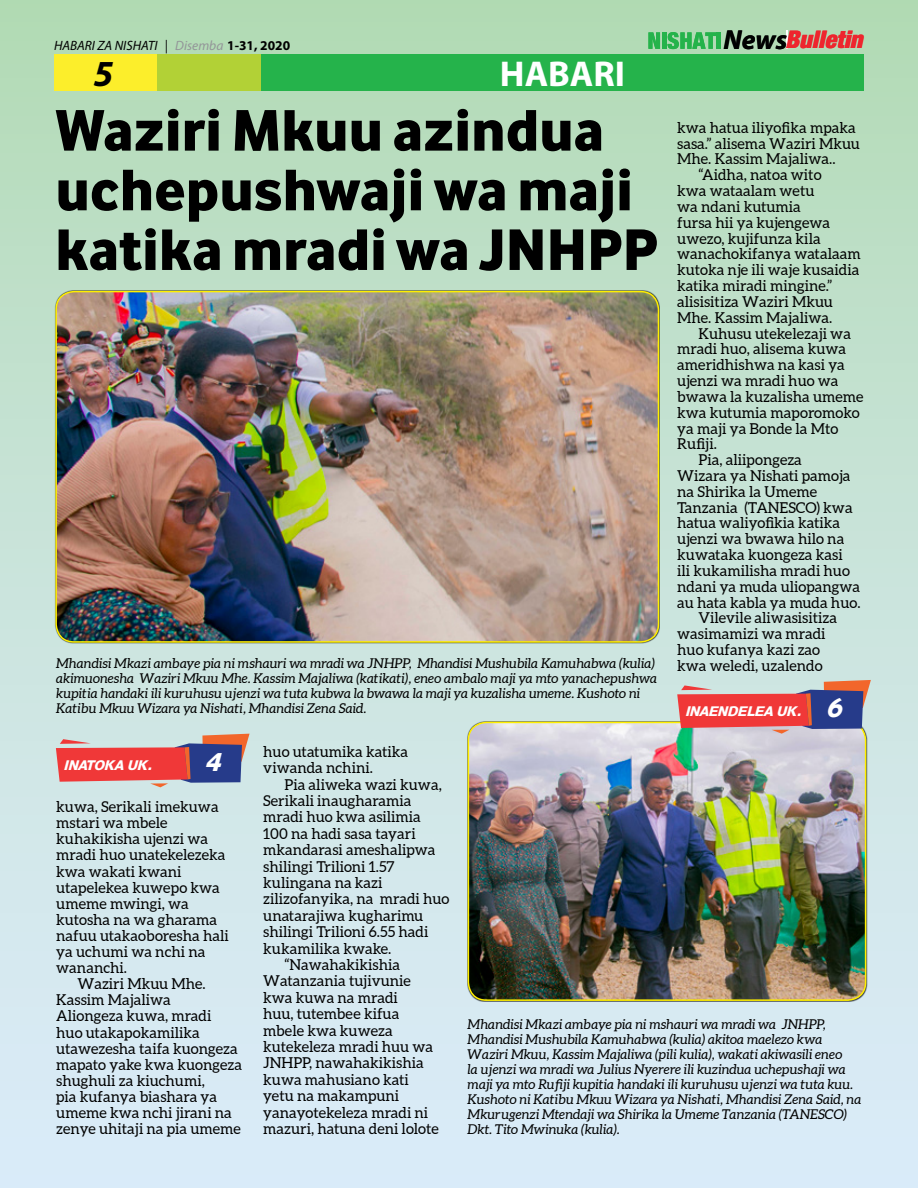
<style>
.page{position:relative;width:918px;height:1188px;background:#fff}
.page>*{position:absolute;margin:0;border:0;box-sizing:border-box;transform-origin:0 0}
.t1{font:60.75px/59.7px "Vodafone Ex B";color:#000}
.t2{font:italic 700 36.9px "Myriad Pro";color:#000}
.t3{font:700 36px "Myriad Pro";color:#fff}
.t4{font:italic 25.5px "Palo Alto";color:#fff}
.t5{font:italic 900 condensed 24.3px "Helvetica Neue";color:#ee252e}
.t6{font:15px/16.4px "Aleo";color:#000}
.t7{font:italic 13.5px/15px "Aleo";color:#000}
.t8{font:italic 13.5px "Myriad Pro";color:#000}
.t9{font:italic 13.5px "Palo Alto";color:#fff}
.s1{color:#939598}
.s2{font-weight:700;font-style:normal}
.s3{font-family:"Myriad Pro";font-weight:700;font-stretch:normal;font-size:27.6px;color:#000101}
.s4{font-size:25.5px}
</style>
<div class="page">
<div style="left:0;top:0;width:918px;height:1188px;background:linear-gradient(to bottom,#b4dbb6,#deecfd)"></div>
<svg style="left:648px;top:32px;width:12px;height:17px"></svg>
<hr style="left:662px;top:32px;width:4px;height:17px;background:#25b34b">
<svg style="left:668px;top:32px;width:48px;height:17px"></svg>
<hr style="left:717px;top:32px;width:4px;height:17px;background:#25b34b">
<svg style="left:786px;top:31px;width:2px;height:18px"></svg>
<div style="left:261px;top:54px;width:603px;height:37px;background:#25b34b"></div>
<div style="left:157px;top:54px;width:104px;height:37px;background:#b2d136"></div>
<div style="left:54px;top:54px;width:103px;height:37px;background:#fcee2b"></div>
<img style="left:56px;top:292px;width:603px;height:350px">
<div style="left:55px;top:291px;width:604px;height:352px;border:2px solid #ffef00;border-radius:18px"></div>
<img style="left:468px;top:722px;width:398px;height:278px">
<div style="left:468px;top:722px;width:398px;height:279px;border:2px solid #ffef00;border-radius:18px"></div>
<svg style="left:56px;top:734px;width:194px;height:53px;background:#bd737f"></svg>
<svg style="left:677px;top:680px;width:194px;height:54px;background:#bc737e"></svg>
<p class="t8" style="left:54px;top:37px;width:238px">HABARI ZA NISHATI | <span class="s1">Disemba</span> <span class="s2">1-31, 2020</span></p>
<h3 class="t5" style="left:723px;top:25px;width:141px"><span class="s3">News</span>Bulletin</h3>
<h2 class="t2" style="left:93px;top:49px;width:21px">5</h2>
<h3 class="t3" style="left:500px;top:54px;width:127px">HABARI</h3>
<h1 class="t1" style="left:55px;top:98px;width:604px">Waziri Mkuu azindua uchepushwaji wa maji katika mradi wa JNHPP</h1>
<p class="t6" style="left:677px;top:119px;width:180px">kwa hatua iliyofika mpaka</p>
<p class="t6" style="left:677px;top:135px;width:184px">sasa.” alisema Waziri Mkuu</p>
<p class="t6" style="left:677px;top:151px;width:160px">Mhe. Kassim Majaliwa..</p>
<p class="t6" style="left:699px;top:167px;width:125px">“Aidha, natoa wito</p>
<p class="t6" style="left:677px;top:182px;width:139px">kwa wataalam wetu</p>
<p class="t6" style="left:677px;top:198px;width:125px">wa ndani kutumia</p>
<p class="t6" style="left:677px;top:214px;width:155px">fursa hii ya kujengewa</p>
<p class="t6" style="left:677px;top:230px;width:145px">uwezo, kujifunza kila</p>
<p class="t6" style="left:677px;top:246px;width:185px">wanachokifanya watalaam</p>
<p class="t6" style="left:677px;top:262px;width:184px">kutoka nje ili waje kusaidia</p>
<p class="t6" style="left:677px;top:277px;width:157px">katika miradi mingine.”</p>
<p class="t6" style="left:677px;top:293px;width:157px">alisisitiza Waziri Mkuu</p>
<p class="t6" style="left:677px;top:309px;width:157px">Mhe. Kassim Majaliwa.</p>
<p class="t6" style="left:699px;top:325px;width:154px">Kuhusu utekelezaji wa</p>
<p class="t6" style="left:677px;top:341px;width:170px">mradi huo, alisema kuwa</p>
<p class="t6" style="left:677px;top:357px;width:169px">ameridhishwa na kasi ya</p>
<p class="t6" style="left:677px;top:372px;width:163px">ujenzi wa mradi huo wa</p>
<p class="t6" style="left:677px;top:388px;width:188px">bwawa la kuzalisha umeme</p>
<p class="t6" style="left:677px;top:404px;width:184px">kwa kutumia maporomoko</p>
<p class="t6" style="left:677px;top:420px;width:163px">ya maji ya Bonde la Mto</p>
<p class="t6" style="left:677px;top:436px;width:41px">Rufiji.</p>
<p class="t6" style="left:699px;top:451px;width:105px">Pia, aliipongeza</p>
<p class="t6" style="left:677px;top:467px;width:175px">Wizara ya Nishati pamoja</p>
<p class="t6" style="left:677px;top:483px;width:141px">na Shirika la Umeme</p>
<p class="t6" style="left:677px;top:499px;width:177px">Tanzania (TANESCO) kwa</p>
<p class="t6" style="left:677px;top:515px;width:165px">hatua waliyofikia katika</p>
<p class="t6" style="left:677px;top:531px;width:169px">ujenzi wa bwawa hilo na</p>
<p class="t6" style="left:677px;top:546px;width:167px">kuwataka kuongeza kasi</p>
<p class="t6" style="left:677px;top:562px;width:174px">ili kukamilisha mradi huo</p>
<p class="t6" style="left:677px;top:578px;width:184px">ndani ya muda uliopangwa</p>
<p class="t6" style="left:677px;top:594px;width:185px">au hata kabla ya muda huo.</p>
<p class="t6" style="left:699px;top:610px;width:140px">Vilevile aliwasisitiza</p>
<p class="t6" style="left:677px;top:626px;width:150px">wasimamizi wa mradi</p>
<p class="t6" style="left:677px;top:641px;width:144px">huo kufanya kazi zao</p>
<p class="t7" style="left:56px;top:655px;width:600px">Mhandisi Mkazi ambaye pia ni mshauri wa mradi wa JNHPP, Mhandisi Mushubila Kamuhabwa (kulia)</p>
<p class="t6" style="left:677px;top:657px;width:147px">kwa weledi, uzalendo</p>
<p class="t7" style="left:56px;top:670px;width:602px">akimuonesha Waziri Mkuu Mhe. Kassim Majaliwa (katikati), eneo ambalo maji ya mto yanachepushwa kupitia handaki ili kuruhusu ujenzi wa tuta kubwa la bwawa la maji ya kuzalisha umeme. Kushoto ni<br>Katibu Mkuu Wizara ya Nishati, Mhandisi Zena Said.</p>
<p class="t9" style="left:686px;top:703px;width:159px">INAENDELEA UK. <span class="s4">6</span></p>
<p class="t9" style="left:65px;top:757px;width:89px">INATOKA UK.</p>
<h3 class="t4" style="left:206px;top:747px;width:18px">4</h3>
<p class="t6" style="left:56px;top:799px;width:164px">kuwa, Serikali imekuwa</p>
<p class="t6" style="left:56px;top:815px;width:113px">mstari wa mbele</p>
<p class="t6" style="left:56px;top:831px;width:153px">kuhakikisha ujenzi wa</p>
<p class="t6" style="left:56px;top:847px;width:171px">mradi huo unatekelezeka</p>
<p class="t6" style="left:56px;top:863px;width:127px">kwa wakati kwani</p>
<p class="t6" style="left:56px;top:879px;width:165px">utapelekea kuwepo kwa</p>
<p class="t6" style="left:56px;top:895px;width:134px">umeme mwingi, wa</p>
<p class="t6" style="left:56px;top:911px;width:163px">kutosha na wa gharama</p>
<p class="t6" style="left:56px;top:927px;width:174px">nafuu utakaoboresha hali</p>
<p class="t6" style="left:56px;top:943px;width:151px">ya uchumi wa nchi na</p>
<p class="t6" style="left:56px;top:959px;width:72px">wananchi.</p>
<p class="t6" style="left:78px;top:976px;width:130px">Waziri Mkuu Mhe.</p>
<p class="t6" style="left:56px;top:992px;width:116px">Kassim Majaliwa</p>
<p class="t6" style="left:56px;top:1008px;width:157px">Aliongeza kuwa, mradi</p>
<p class="t6" style="left:56px;top:1024px;width:145px">huo utakapokamilika</p>
<p class="t6" style="left:56px;top:1040px;width:183px">utawezesha taifa kuongeza</p>
<p class="t6" style="left:56px;top:1056px;width:187px">mapato yake kwa kuongeza</p>
<p class="t6" style="left:56px;top:1072px;width:150px">shughuli za kiuchumi,</p>
<p class="t6" style="left:56px;top:1088px;width:163px">pia kufanya biashara ya</p>
<p class="t6" style="left:56px;top:1104px;width:177px">umeme kwa nchi jirani na</p>
<p class="t6" style="left:56px;top:1120px;width:186px">zenye uhitaji na pia umeme</p>
<p class="t6" style="left:263px;top:743px;width:146px">huo utatumika katika viwanda nchini.</p>
<p class="t6" style="left:285px;top:776px;width:159px">Pia aliweka wazi kuwa,</p>
<p class="t6" style="left:263px;top:792px;width:150px">Serikali inaugharamia</p>
<p class="t6" style="left:263px;top:809px;width:159px">mradi huo kwa asilimia</p>
<p class="t6" style="left:263px;top:825px;width:154px">100 na hadi sasa tayari</p>
<p class="t6" style="left:263px;top:842px;width:174px">mkandarasi ameshalipwa</p>
<p class="t6" style="left:263px;top:858px;width:133px">shilingi Trilioni 1.57</p>
<p class="t6" style="left:263px;top:874px;width:121px">kulingana na kazi</p>
<p class="t6" style="left:263px;top:891px;width:188px">zilizofanyika, na mradi huo</p>
<p class="t6" style="left:263px;top:907px;width:162px">unatarajiwa kugharimu</p>
<p class="t6" style="left:263px;top:924px;width:167px">shilingi Trilioni 6.55 hadi</p>
<p class="t6" style="left:263px;top:940px;width:130px">kukamilika kwake.</p>
<p class="t6" style="left:285px;top:956px;width:117px">“Nawahakikishia</p>
<p class="t6" style="left:263px;top:973px;width:149px">Watanzania tujivunie</p>
<p class="t6" style="left:263px;top:989px;width:136px">kwa kuwa na mradi</p>
<p class="t6" style="left:263px;top:1006px;width:138px">huu, tutembee kifua</p>
<p class="t6" style="left:263px;top:1022px;width:131px">mbele kwa kuweza</p>
<p class="t6" style="left:263px;top:1038px;width:171px">kutekeleza mradi huu wa</p>
<p class="t6" style="left:263px;top:1055px;width:162px">JNHPP, nawahakikishia</p>
<p class="t6" style="left:263px;top:1071px;width:147px">kuwa mahusiano kati</p>
<p class="t6" style="left:263px;top:1088px;width:138px">yetu na makampuni</p>
<p class="t6" style="left:263px;top:1104px;width:167px">yanayotekeleza mradi ni</p>
<p class="t6" style="left:263px;top:1120px;width:177px">mazuri, hatuna deni lolote</p>
<p class="t7" style="left:468px;top:1017px;width:395px">Mhandisi Mkazi ambaye pia ni mshauri wa mradi wa JNHPP, Mhandisi Mushubila Kamuhabwa (kulia) akitoa maelezo kwa Waziri Mkuu, Kassim Majaliwa (pili kulia), wakati akiwasili eneo<br>la ujenzi wa mradi wa Julius Nyerere ili kuzindua uchepushaji wa maji ya mto Rufiji kupitia handaki ili kuruhusu ujenzi wa tuta kuu.<br>Kushoto ni Katibu Mkuu Wizara ya Nishati, Mhandisi Zena Said, na Mkurugenzi Mtendaji wa Shirika la Umeme Tanzania (TANESCO)<br>Dkt. Tito Mwinuka (kulia).</p>
</div>
